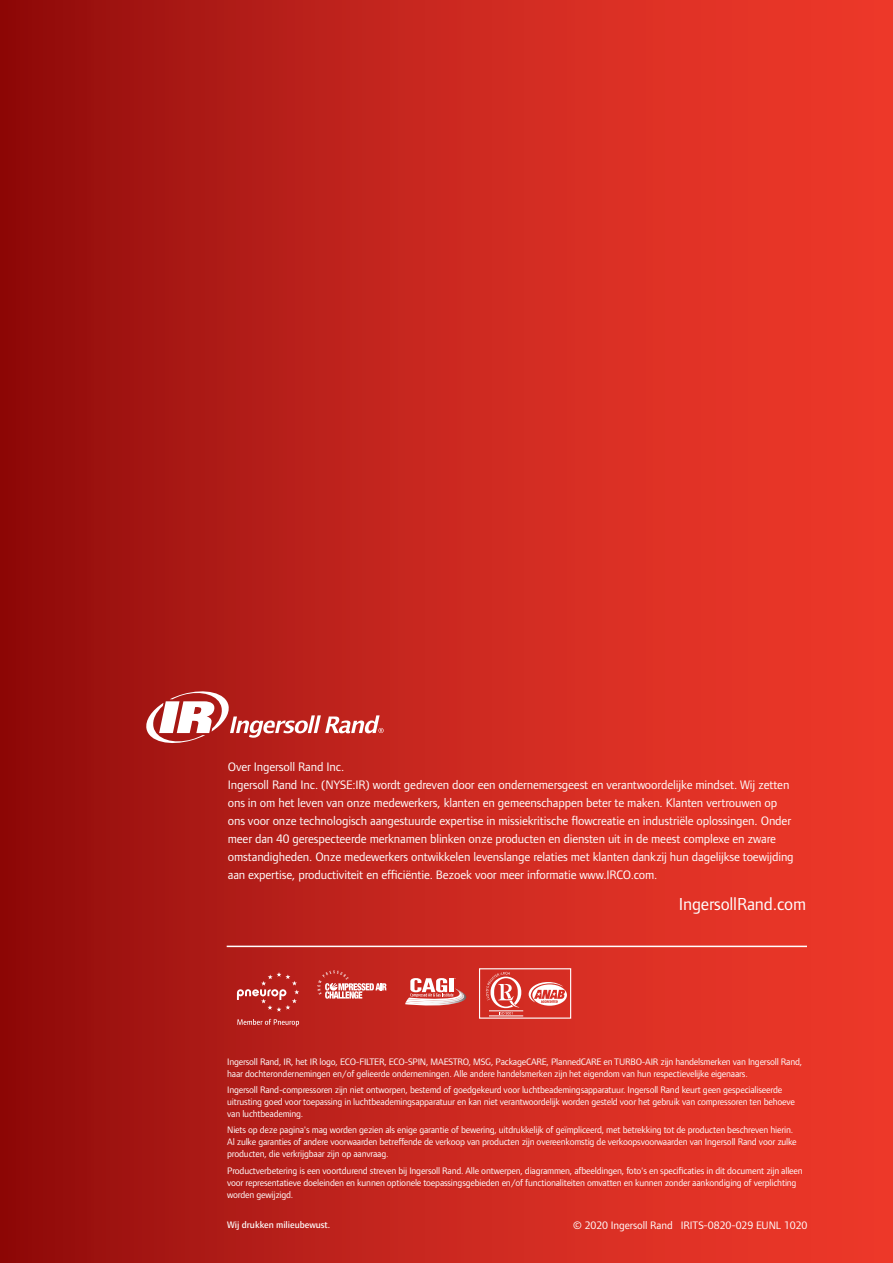
<style>
.page{position:relative;width:893px;height:1263px;background:#fff}
.page>*{position:absolute;margin:0;border:0;box-sizing:border-box;transform-origin:0 0}
.t1{font:18px "Foundry Form Sans";letter-spacing:-.01em;color:#fff}
.t2{font:12.75px/18px "Foundry Form Sans";letter-spacing:-.01em;color:#fff}
.t3{font:11.25px "Foundry Form Sans";letter-spacing:-.005em;color:#fff}
.t4{font:9.75px/12px "Foundry Form Sans";letter-spacing:-.02em;color:#fff}
.t5{font:500 9.75px "Foundry Form Sans";letter-spacing:-.005em;color:#fff}
.t6{font:300 condensed 2.55px "Helvetica Neue";color:#fff}
</style>
<div class="page">
<div style="left:0;top:0;width:893px;height:1263px;background:linear-gradient(to right,#950e0d,#f73d2e)"></div>
<div style="left:479px;top:968px;width:92px;height:51px;border:1px solid #fff"></div>
<svg style="left:529px;top:982px;width:38px;height:24px"></svg>
<hr style="left:489px;top:1010px;width:34px;height:1px;background:#fff">
<hr style="left:489px;top:1016px;width:34px;height:1px;background:#fff">
<svg style="left:405px;top:972px;width:116px;height:42px"></svg>
<svg style="left:237px;top:972px;width:62px;height:40px;background:#bd3935"></svg>
<svg style="left:237px;top:1019px;width:62px;height:7px"></svg>
<svg style="left:317px;top:970px;width:70px;height:29px;background:#cf5b57"></svg>
<svg style="left:146px;top:691px;width:238px;height:52px"></svg>
<hr style="left:227px;top:946px;width:580px;height:1px;background:#fff">
<p class="t2" style="left:228px;top:758px;width:567px">Over Ingersoll Rand Inc.<br>Ingersoll Rand Inc. (NYSE:IR) wordt gedreven door een ondernemersgeest en verantwoordelijke mindset. Wij zetten ons in om het leven van onze medewerkers, klanten en gemeenschappen beter te maken. Klanten vertrouwen op ons voor onze technologisch aangestuurde expertise in missiekritische flowcreatie en industriële oplossingen. Onder meer dan 40 gerespecteerde merknamen blinken onze producten en diensten uit in de meest complexe en zware omstandigheden. Onze medewerkers ontwikkelen levenslange relaties met klanten dankzij hun dagelijkse toewijding aan expertise, productiviteit en efficiëntie. Bezoek voor meer informatie www.IRCO.com.</p>
<p class="t6" style="left:454px;top:978px;width:3px">™</p>
<h1 class="t1" style="left:679px;top:893px;width:129px">IngersollRand.com</h1>
<p class="t4" style="left:227px;top:1056px;width:577px">Ingersoll Rand, IR, het IR logo, ECO-FILTER, ECO-SPIN, MAESTRO, MSG, PackageCARE, PlannedCARE en TURBO-AIR zijn handelsmerken van Ingersoll Rand, haar dochterondernemingen en/of gelieerde ondernemingen. Alle andere handelsmerken zijn het eigendom van hun respectievelijke eigenaars.</p>
<p class="t4" style="left:227px;top:1084px;width:569px">Ingersoll Rand-compressoren zijn niet ontworpen, bestemd of goedgekeurd voor luchtbeademingsapparatuur. Ingersoll Rand keurt geen gespecialiseerde uitrusting goed voor toepassing in luchtbeademingsapparatuur en kan niet verantwoordelijk worden gesteld voor het gebruik van compressoren ten behoeve van luchtbeademing.</p>
<p class="t4" style="left:227px;top:1124px;width:571px">Niets op deze pagina's mag worden gezien als enige garantie of bewering, uitdrukkelijk of geïmpliceerd, met betrekking tot de producten beschreven hierin.<br>Al zulke garanties of andere voorwaarden betreffende de verkoop van producten zijn overeenkomstig de verkoopsvoorwaarden van Ingersoll Rand voor zulke producten, die verkrijgbaar zijn op aanvraag.</p>
<p class="t4" style="left:227px;top:1164px;width:577px">Productverbetering is een voortdurend streven bij Ingersoll Rand. Alle ontwerpen, diagrammen, afbeeldingen, foto's en specificaties in dit document zijn alleen voor representatieve doeleinden en kunnen optionele toepassingsgebieden en/of functionaliteiten omvatten en kunnen zonder aankondiging of verplichting worden gewijzigd.</p>
<p class="t5" style="left:227px;top:1219px;width:105px">Wij drukken milieubewust.</p>
<p class="t3" style="left:573px;top:1219px;width:236px">© 2020 Ingersoll Rand IRITS-0820-029 EUNL 1020</p>
</div>
